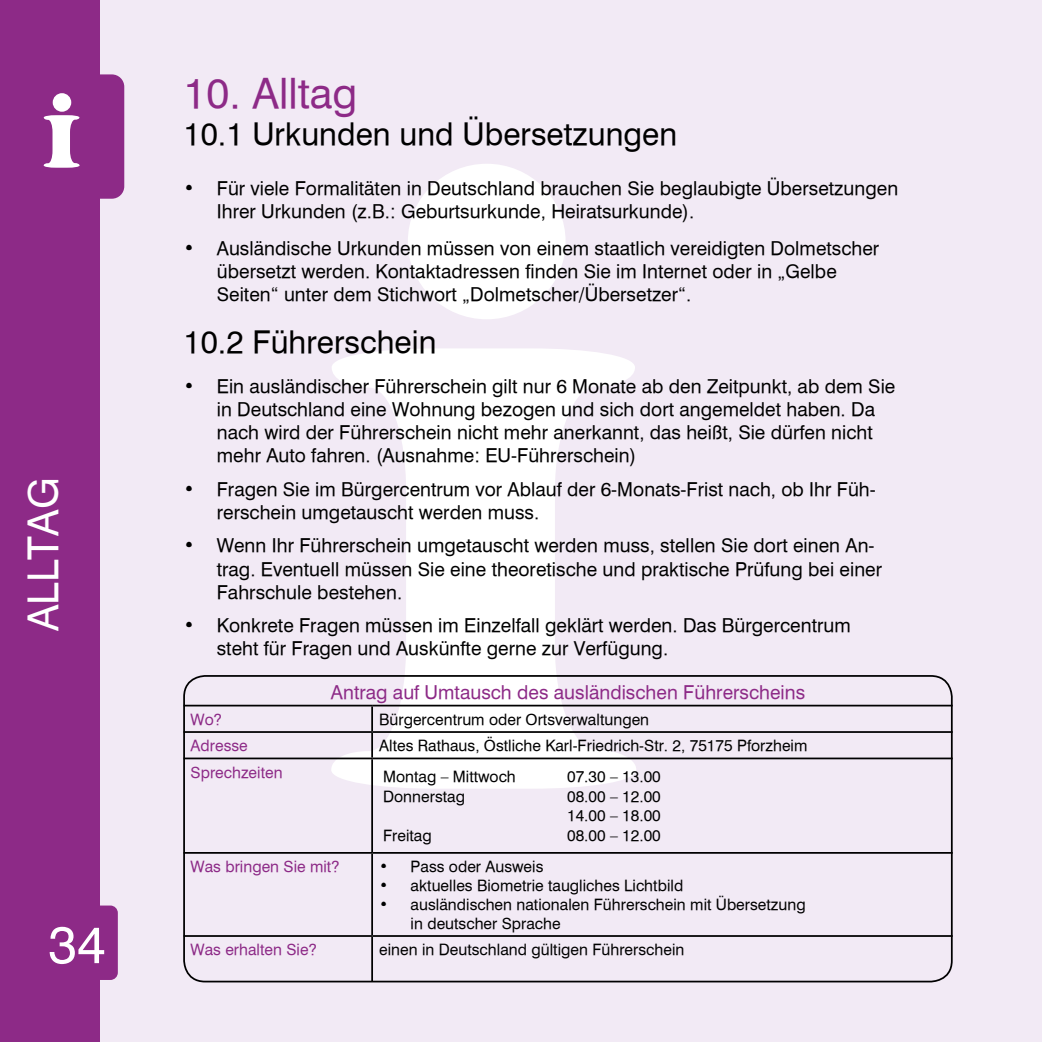
<style>
.page{position:relative;width:1042px;height:1042px;background:#f2eaf5}
.page>*{position:absolute;margin:0;border:0;box-sizing:border-box;transform-origin:0 0}
.t1{font:52.5px "Geneva";color:#fff}
.t2{font:42px "Geneva";color:#8d2a87}
.t3{font:42px "Geneva";color:#fff}
.t4{font:31.5px "Geneva";color:#000}
.t5{font:19.25px/23.1px "Geneva";color:#000}
.t6{font:19.25px "Geneva";color:#8d2a87}
.t7{font:15.75px/18.9px "Geneva";color:#000}
.t8{font:15.75px "Geneva";color:#8d2a87}
</style>
<div class="page">
<svg style="left:331px;top:348px;width:305px;height:440px;fill:#fff"></svg>
<div style="left:408px;top:164px;width:157px;height:155px;background:#fff;border-radius:50%"></div>
<div style="left:0;top:0;width:99px;height:1042px;background:#8d2a87"></div>
<div style="left:0;top:74px;width:124px;height:125px;background:#8d2a87;border-radius:12px"></div>
<svg style="left:44px;top:115px;width:36px;height:53px"></svg>
<div style="left:53px;top:93px;width:18px;height:19px;background:#fff;border-radius:50%"></div>
<svg style="left:99px;top:905px;width:19px;height:75px"></svg>
<hr style="left:184px;top:705px;width:188px;height:1px;background:#000">
<hr style="left:372px;top:705px;width:580px;height:1px;background:#000">
<hr style="left:371px;top:706px;width:2px;height:25px;background:#000">
<hr style="left:184px;top:731px;width:188px;height:2px;background:#000">
<hr style="left:372px;top:731px;width:580px;height:2px;background:#000">
<hr style="left:371px;top:733px;width:2px;height:24px;background:#000">
<hr style="left:184px;top:757px;width:188px;height:2px;background:#000">
<hr style="left:372px;top:757px;width:580px;height:2px;background:#000">
<hr style="left:371px;top:759px;width:2px;height:93px;background:#000">
<hr style="left:184px;top:852px;width:188px;height:2px;background:#000">
<hr style="left:372px;top:852px;width:580px;height:2px;background:#000">
<hr style="left:371px;top:854px;width:2px;height:81px;background:#000">
<hr style="left:184px;top:935px;width:188px;height:2px;background:#000">
<hr style="left:372px;top:935px;width:580px;height:2px;background:#000">
<hr style="left:371px;top:937px;width:2px;height:44px;background:#000">
<div style="left:183px;top:675px;width:769px;height:307px;border:2px solid #000;border-radius:21px"></div>
<h2 class="t3" style="left:18px;top:631px;width:149px;rotate:-90deg">Alltag</h2>
<h1 class="t1" style="left:49px;top:913px;width:59px">34</h1>
<h2 class="t2" style="left:184px;top:67px;width:175px">10. Alltag</h2>
<h3 class="t4" style="left:184px;top:115px;width:495px">10.1 Urkunden und Übersetzungen</h3>
<p class="t5" style="left:217px;top:176px;width:683px;text-indent:-33px">• Für viele Formalitäten in Deutschland brauchen Sie beglaubigte Übersetzungen<br>Ihrer Urkunden (z.B.: Geburtsurkunde, Heiratsurkunde).</p>
<p class="t5" style="left:217px;top:236px;width:664px;text-indent:-33px">• Ausländische Urkunden müssen von einem staatlich vereidigten Dolmetscher übersetzt werden. Kontaktadressen finden Sie im Internet oder in „Gelbe<br>Seiten“ unter dem Stichwort „Dolmetscher/Übersetzer“.</p>
<h3 class="t4" style="left:184px;top:323px;width:254px">10.2 Führerschein</h3>
<p class="t5" style="left:217px;top:374px;width:680px;text-indent:-33px">• Ein ausländischer Führerschein gilt nur 6 Monate ab den Zeitpunkt, ab dem Sie in Deutschland eine Wohnung bezogen und sich dort angemeldet haben. Da nach wird der Führerschein nicht mehr anerkannt, das heißt, Sie dürfen nicht mehr Auto fahren. (Ausnahme: EU-Führerschein)</p>
<p class="t5" style="left:217px;top:477px;width:660px;text-indent:-33px">• Fragen Sie im Bürgercentrum vor Ablauf der 6-Monats-Frist nach, ob Ihr Füh&shy;rerschein umgetauscht werden muss.</p>
<p class="t5" style="left:217px;top:534px;width:667px;text-indent:-33px">• Wenn Ihr Führerschein umgetauscht werden muss, stellen Sie dort einen An&shy;trag. Eventuell müssen Sie eine theoretische und praktische Prüfung bei einer<br>Fahrschule bestehen.</p>
<p class="t5" style="left:217px;top:614px;width:635px;text-indent:-33px">• Konkrete Fragen müssen im Einzelfall geklärt werden. Das Bürgercentrum steht für Fragen und Auskünfte gerne zur Verfügung.</p>
<p class="t6" style="left:331px;top:680px;width:476px">Antrag auf Umtausch des ausländischen Führerscheins</p>
<p class="t8" style="left:191px;top:710px;width:33px">Wo?</p>
<p class="t7" style="left:379px;top:710px;width:272px">Bürgercentrum oder Ortsverwaltungen</p>
<p class="t8" style="left:191px;top:736px;width:59px">Adresse</p>
<p class="t7" style="left:379px;top:736px;width:430px">Altes Rathaus, Östliche Karl-Friedrich-Str. 2, 75175 Pforzheim</p>
<p class="t8" style="left:191px;top:763px;width:94px">Sprechzeiten</p>
<p class="t7" style="left:383px;top:767px;width:134px">Montag – Mittwoch</p>
<p class="t7" style="left:567px;top:767px;width:95px">07.30 – 13.00</p>
<p class="t7" style="left:383px;top:787px;width:83px">Donnerstag</p>
<p class="t7" style="left:567px;top:787px;width:95px">08.00 – 12.00<br>14.00 – 18.00</p>
<p class="t7" style="left:383px;top:826px;width:50px">Freitag</p>
<p class="t7" style="left:567px;top:826px;width:95px">08.00 – 12.00</p>
<p class="t8" style="left:191px;top:857px;width:150px">Was bringen Sie mit?</p>
<p class="t7" style="left:379px;top:857px;width:166px">• Pass oder Ausweis</p>
<p class="t7" style="left:379px;top:876px;width:306px">• aktuelles Biometrie taugliches Lichtbild</p>
<p class="t7" style="left:411px;top:895px;width:396px;text-indent:-32px">• ausländischen nationalen Führerschein mit Übersetzung in deutscher Sprache</p>
<p class="t8" style="left:191px;top:940px;width:128px">Was erhalten Sie?</p>
<p class="t7" style="left:379px;top:940px;width:307px">einen in Deutschland gültigen Führerschein</p>
</div>
